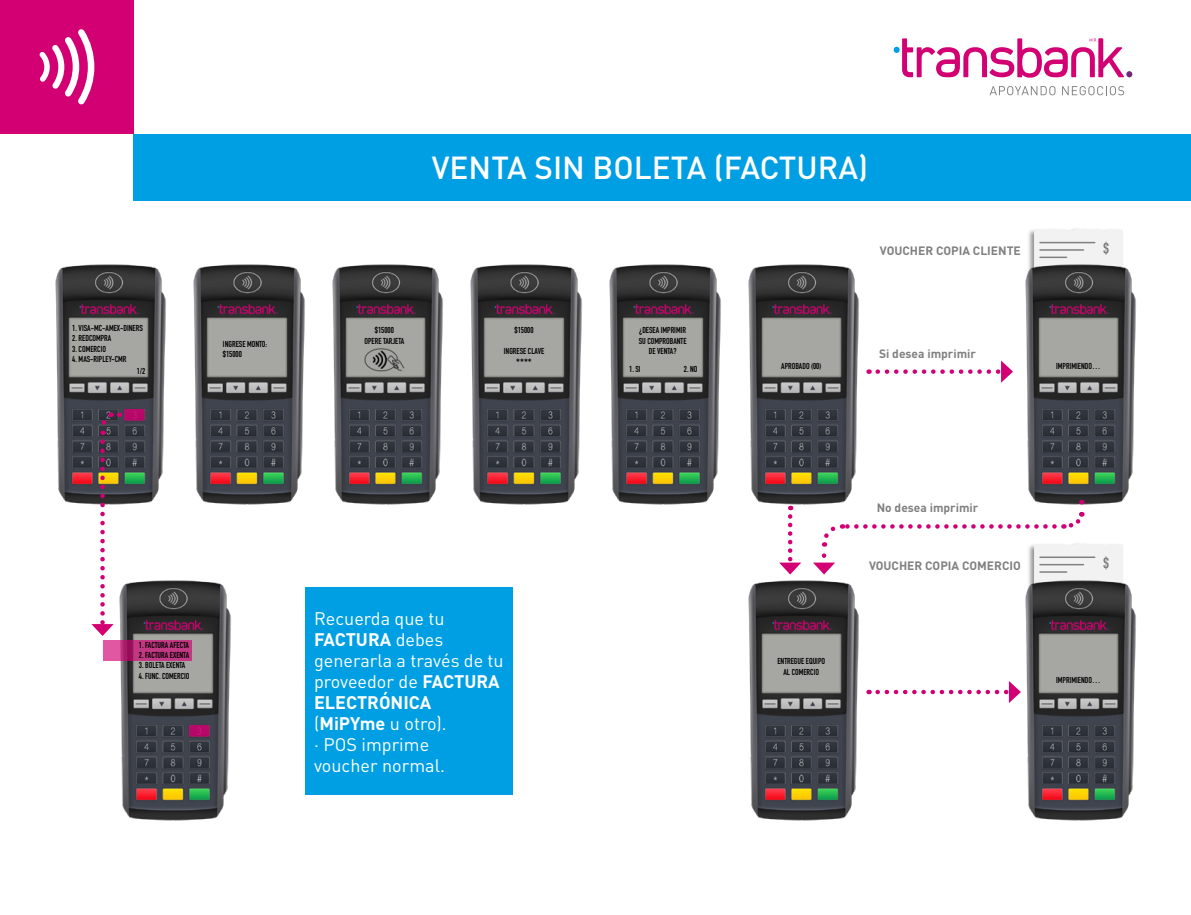
<style>
.page{position:relative;width:1191px;height:915px;background:#fff}
.page>*{position:absolute;margin:0;border:0;box-sizing:border-box;transform-origin:0 0}
.t1{font:500 31.5px "DIN";color:#fff}
.t2{font:18px/21px "DIN";color:#fff}
.t3{font:700 12px "DIN";color:#808080}
.t4{font:700 10.5px "DIN Condensed";color:#000}
.t5{font:700 8.55px/10.2px "DIN Condensed";color:#000;text-align:center}
.s1{font-weight:700}
</style>
<div class="page">
<svg style="left:989px;top:86px;width:66px;height:9px"></svg>
<svg style="left:1062px;top:86px;width:62px;height:9px"></svg>
<svg style="left:893px;top:38px;width:239px;height:40px"></svg>
<div style="left:134px;top:134px;width:1057px;height:66px;background:#009fe3"></div>
<div style="left:0;top:0;width:134px;height:134px;background:#d20072"></div>
<svg style="left:39px;top:29px;width:55px;height:75px"></svg>
<div style="left:1027px;top:227px;width:97px;height:53px;background:#000;opacity:.42"></div>
<svg style="left:1034px;top:227px;width:89px;height:37px"></svg>
<hr style="left:1040px;top:242px;width:54px;height:1px;background:#808080">
<hr style="left:1040px;top:249px;width:43px;height:1px;background:#808080">
<hr style="left:1040px;top:256px;width:26px;height:2px;background:#808080">
<img style="left:55px;top:264px;width:111px;height:241px">
<img style="left:609px;top:264px;width:112px;height:241px">
<img style="left:193px;top:264px;width:112px;height:241px">
<img style="left:748px;top:264px;width:111px;height:241px">
<img style="left:332px;top:264px;width:111px;height:241px">
<img style="left:470px;top:264px;width:112px;height:241px">
<img style="left:1025px;top:264px;width:111px;height:236px">
<svg style="left:877px;top:360px;width:136px;height:22px"></svg>
<img style="left:364px;top:348px;width:40px;height:23px">
<div style="left:124px;top:409px;width:21px;height:11px;background:#b60868"></div>
<img style="left:748px;top:580px;width:111px;height:241px">
<img style="left:119px;top:580px;width:112px;height:241px">
<img style="left:1025px;top:583px;width:111px;height:238px">
<svg style="left:877px;top:681px;width:143px;height:21px"></svg>
<svg style="left:779px;top:516px;width:22px;height:58px"></svg>
<svg style="left:813px;top:499px;width:310px;height:88px"></svg>
<svg style="left:103px;top:639px;width:89px;height:21px;background:#c23f85"></svg>
<svg style="left:98px;top:412px;width:22px;height:23px"></svg>
<svg style="left:91px;top:441px;width:23px;height:194px"></svg>
<div style="left:189px;top:724px;width:20px;height:12px;background:#b60868"></div>
<div style="left:305px;top:587px;width:207px;height:207px;background:#009fe3"></div>
<p class="t5" style="left:72px;top:323px;width:72px">1. VISA-MC-AMEX-DINERS</p>
<p class="t5" style="left:72px;top:333px;width:41px">2. REDCOMPRA</p>
<p class="t5" style="left:72px;top:343px;width:35px">3. COMERCIO</p>
<p class="t5" style="left:72px;top:353px;width:56px">4. MAS-RIPLEY-CMR</p>
<p class="t5" style="left:137px;top:366px;width:10px">1/2</p>
<p class="t5" style="left:223px;top:338px;width:46px;text-align:left">INGRESE MONTO: $15000</p>
<h1 class="t1" style="left:432px;top:147px;width:438px">VENTA SIN BOLETA (FACTURA)</h1>
<h3 class="t3" style="left:880px;top:243px;width:142px">VOUCHER COPIA CLIENTE</h3>
<p class="t5" style="left:364px;top:325px;width:41px">$15000<br>OPERE TARJETA</p>
<p class="t5" style="left:514px;top:325px;width:20px">$15000</p>
<p class="t5" style="left:504px;top:345px;width:42px">INGRESE CLAVE</p>
<p class="t4" style="left:516px;top:355px;width:17px">****</p>
<p class="t5" style="left:638px;top:325px;width:49px">¿DESEA IMPRIMIR<br>SU COMPROBANTE<br>DE VENTA?</p>
<p class="t5" style="left:629px;top:363px;width:13px">1. SI</p>
<p class="t5" style="left:684px;top:363px;width:15px">2. NO</p>
<p class="t5" style="left:781px;top:361px;width:42px">APROBADO (00)</p>
<p class="t5" style="left:1056px;top:361px;width:46px">IMPRIMIENDO…</p>
<h3 class="t3" style="left:879px;top:346px;width:98px">Si desea imprimir</h3>
<p class="t5" style="left:139px;top:639px;width:52px">1. FACTURA AFECTA</p>
<p class="t5" style="left:139px;top:649px;width:52px">2. FACTURA EXENTA</p>
<p class="t5" style="left:139px;top:660px;width:48px">3. BOLETA EXENTA</p>
<p class="t5" style="left:139px;top:670px;width:52px">4. FUNC. COMERCIO</p>
<h2 class="t2" style="left:314px;top:607px;width:191px">Recuerda que tu<br><span class="s1">FACTURA</span> debes generarla a través de tu proveedor de <span class="s1">FACTURA<br>ELECTRÓNICA </span>(<span class="s1">MiPYme</span> u otro).<br>· POS imprime<br>voucher normal.</h2>
<p class="t5" style="left:777px;top:656px;width:49px">ENTREGUE EQUIPO<br>AL COMERCIO</p>
<h3 class="t3" style="left:876px;top:499px;width:103px">No desea imprimir</h3>
<h3 class="t3" style="left:869px;top:557px;width:153px">VOUCHER COPIA COMERCIO</h3>
<p class="t5" style="left:1056px;top:674px;width:46px">IMPRIMIENDO…</p>
</div>
